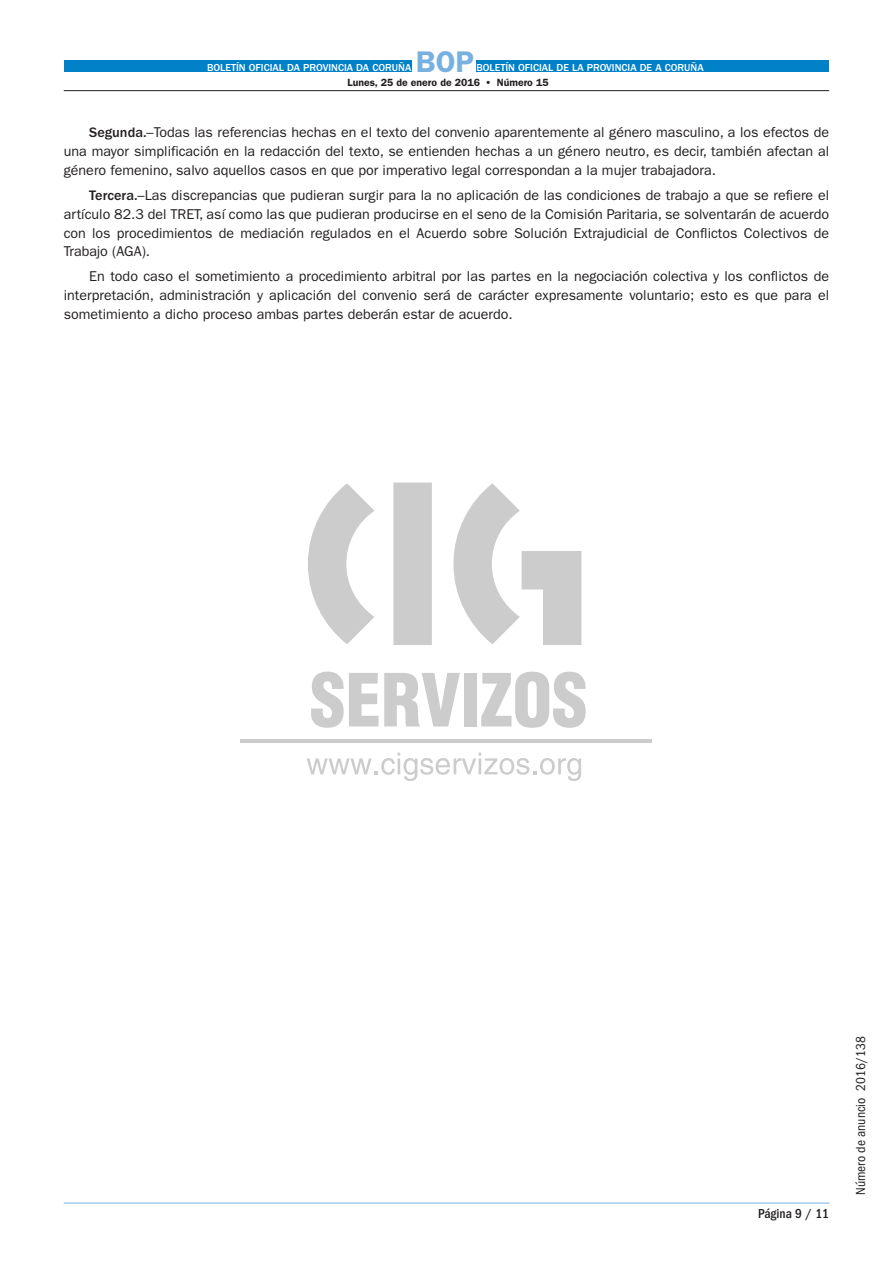
<style>
.page{position:relative;width:893px;height:1263px;background:#fff}
.page>*{position:absolute;margin:0;border:0;box-sizing:border-box;transform-origin:0 0}
.t1{font:600 30px "ITC Franklin Gothic Std";color:#78b1df}
.t2{font:14.25px/18.8px "ITC Franklin Gothic Std";color:#231f20;text-align:justify}
.t3{font:condensed 13.5px "ITC Franklin Gothic Std";color:#231f20}
.t4{font:500 condensed 13.5px "ITC Franklin Gothic Std";color:#231f20}
.t5{font:500 10.5px "ITC Franklin Gothic Std";color:#fff}
.t6{font:600 10.5px "ITC Franklin Gothic Std";color:#231f20}
.s1{font-weight:500}
</style>
<div class="page">
<svg style="left:308px;top:483px;width:273px;height:162px"></svg>
<hr style="left:240px;top:739px;width:411px;height:3px;background:#ccc">
<svg style="left:307px;top:752px;width:274px;height:29px"></svg>
<svg style="left:311px;top:672px;width:149px;height:56px"></svg>
<div style="left:464px;top:673px;width:13px;height:53px;background:#ccc"></div>
<svg style="left:481px;top:672px;width:105px;height:56px"></svg>
<div style="left:64px;top:60px;width:347px;height:12px;background:#0081c8"></div>
<div style="left:476px;top:60px;width:353px;height:12px;background:#0081c8"></div>
<hr style="left:64px;top:90px;width:765px;height:1px;background:#231f20">
<hr style="left:64px;top:1203px;width:765px;height:1px;background:#76b1df">
<p class="t5" style="left:207px;top:62px;width:206px">BOLETÍN OFICIAL DA PROVINCIA DA CORUÑA</p>
<h1 class="t1" style="left:416px;top:44px;width:60px">BOP</h1>
<p class="t5" style="left:476px;top:62px;width:229px">BOLETÍN OFICIAL DE LA PROVINCIA DE A CORUÑA</p>
<p class="t6" style="left:347px;top:76px;width:203px">Lunes, 25 de enero de 2016 • Número 15</p>
<p class="t2" style="left:64px;top:123px;width:767px;text-indent:26px"><span class="s1">Segunda.</span>–Todas las referencias hechas en el texto del convenio aparentemente al género masculino, a los efectos de una mayor simplificación en la redacción del texto, se entienden hechas a un género neutro, es decir, también afectan al género femenino, salvo aquellos casos en que por imperativo legal correspondan a la mujer trabajadora.</p>
<p class="t2" style="left:64px;top:186px;width:767px;text-indent:26px"><span class="s1">Tercera.</span>–Las discrepancias que pudieran surgir para la no aplicación de las condiciones de trabajo a que se refiere el artículo 82.3 del TRET, así como las que pudieran producirse en el seno de la Comisión Paritaria, se solventarán de acuerdo con los procedimientos de mediación regulados en el Acuerdo sobre Solución Extrajudicial de Conflictos Colectivos de Trabajo (AGA).</p>
<p class="t2" style="left:64px;top:267px;width:767px;text-indent:26px">En todo caso el sometimiento a procedimiento arbitral por las partes en la negociación colectiva y los conflictos de interpretación, administración y aplicación del convenio será de carácter expresamente voluntario; esto es que para el sometimiento a dicho proceso ambas partes deberán estar de acuerdo.</p>
<p class="t4" style="left:758px;top:1206px;width:73px">Página 9 / 11</p>
<p class="t3" style="left:853px;top:1195px;width:160px;rotate:-90deg">Número de anuncio 2016/138</p>
</div>
